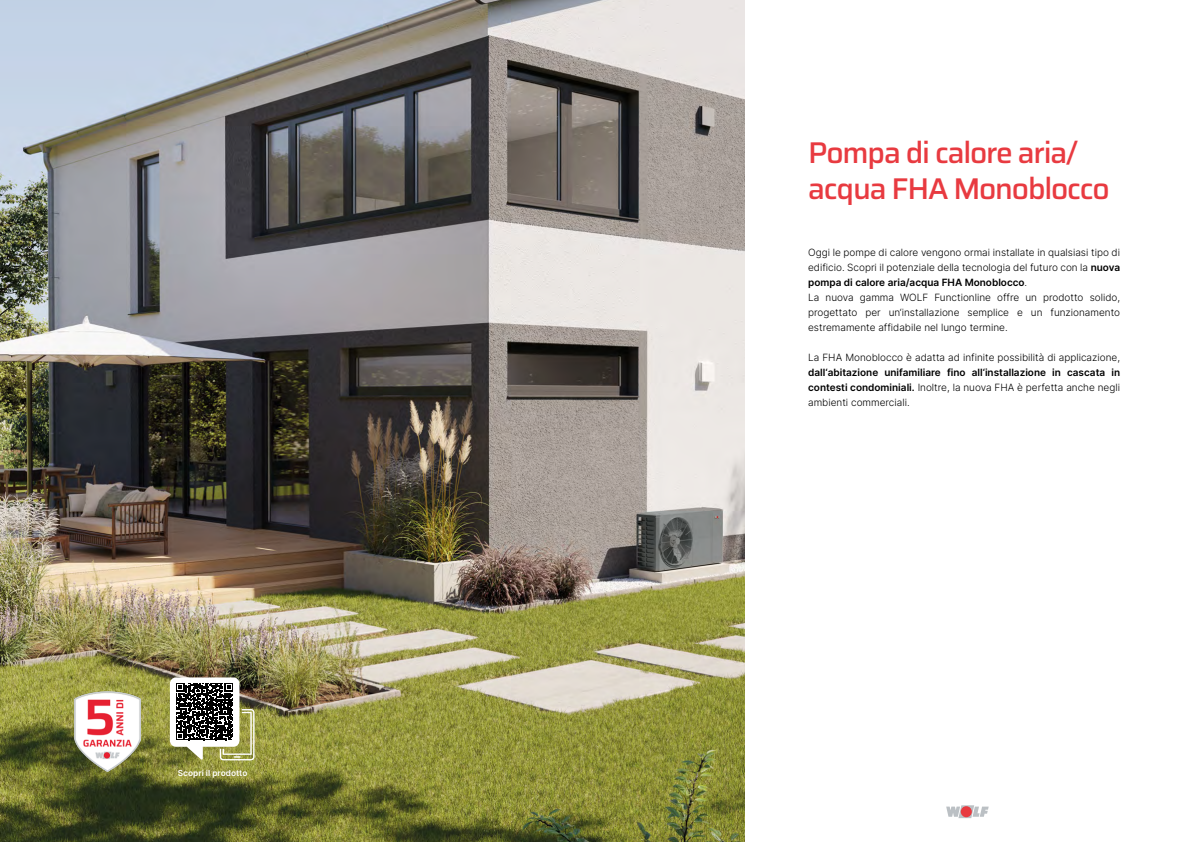
<style>
.page{position:relative;width:1191px;height:842px;background:#fff}
.page>*{position:absolute;margin:0;border:0;box-sizing:border-box;transform-origin:0 0}
.t1{font:500 30px/36px "Saira";letter-spacing:-.04em;color:#e83a40}
.t2{font:300 10px/15px "Inter";color:#000}
.t3{font:600 10px/15px "Inter";color:#000;text-align:justify}
.t4{font:600 8.3px "Inter";color:#fff}
.s1{font-weight:600}
.s2{font-weight:300}
</style>
<div class="page">
<img style="left:0;top:0;width:744px;height:842px">
<svg style="left:946px;top:805px;width:42px;height:13px"></svg>
<div style="left:960px;top:806px;width:11px;height:11px;background:#e83a40;border-radius:50%"></div>
<img style="left:75px;top:691px;width:65px;height:80px">
<svg style="left:170px;top:677px;width:84px;height:83px"></svg>
<p class="t4" style="left:178px;top:767px;width:71px">Scopri il prodotto</p>
<h1 class="t1" style="left:808px;top:133px;width:303px">Pompa di calore aria/ acqua FHA Monoblocco</h1>
<p class="t2" style="left:808px;top:245px;width:313px">Oggi le pompe di calore vengono ormai installate in qualsiasi tipo di edificio. Scopri il potenziale della tecnologia del futuro con la <span class="s1">nuova pompa di calore aria/acqua FHA Monoblocco</span>.<br>La nuova gamma WOLF Functionline offre un prodotto solido, progettato per un‘installazione semplice e un funzionamento estremamente affidabile nel lungo termine.</p>
<p class="t2" style="left:808px;top:350px;width:313px">La FHA Monoblocco è adatta ad infinite possibilità di applicazione,</p>
<p class="t3" style="left:808px;top:365px;width:313px">dall‘abitazione unifamiliare fino all‘installazione in cascata in contesti condominiali. <span class="s2">Inoltre, la nuova FHA è perfetta anche negli ambienti commerciali.</span></p>
</div>
